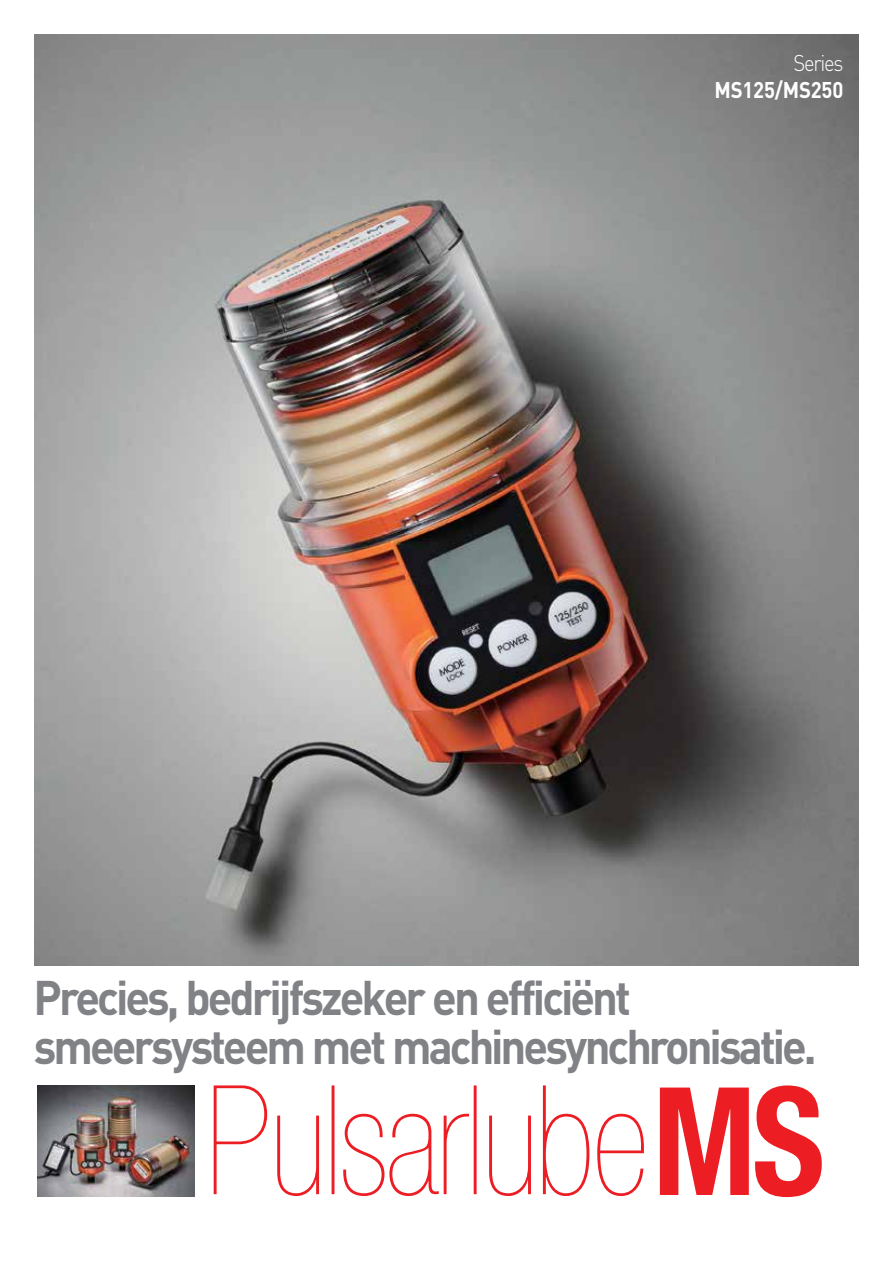
<style>
.page{position:relative;width:893px;height:1263px;background:#fff}
.page>*{position:absolute;margin:0;border:0;box-sizing:border-box;transform-origin:0 0}
.t1{font:700 48px/49.5px "DIN Pro";letter-spacing:-.065em;color:#808285;scale:.94 1}
.t2{font:700 22.5px "DIN Pro";letter-spacing:-.01em;color:#fff;scale:.9 1}
.t3{font:300 22.5px "DIN Pro";letter-spacing:-.065em;color:#fff;scale:.9 1}
</style>
<div class="page">
<img style="left:34px;top:34px;width:825px;height:931px">
<img style="left:37px;top:1085px;width:158px;height:111px">
<svg style="left:214px;top:1085px;width:430px;height:111px"></svg>
<svg style="left:660px;top:1085px;width:162px;height:112px"></svg>
<p class="t3" style="left:794px;top:48px;width:57px">Series</p>
<p class="t2" style="left:714px;top:75px;width:145px">MS125/MS250</p>
<p class="t1" style="left:34px;top:971px;width:835px">Precies, bedrijfszeker en efficiënt smeersysteem met machinesynchronisatie.</p>
</div>
